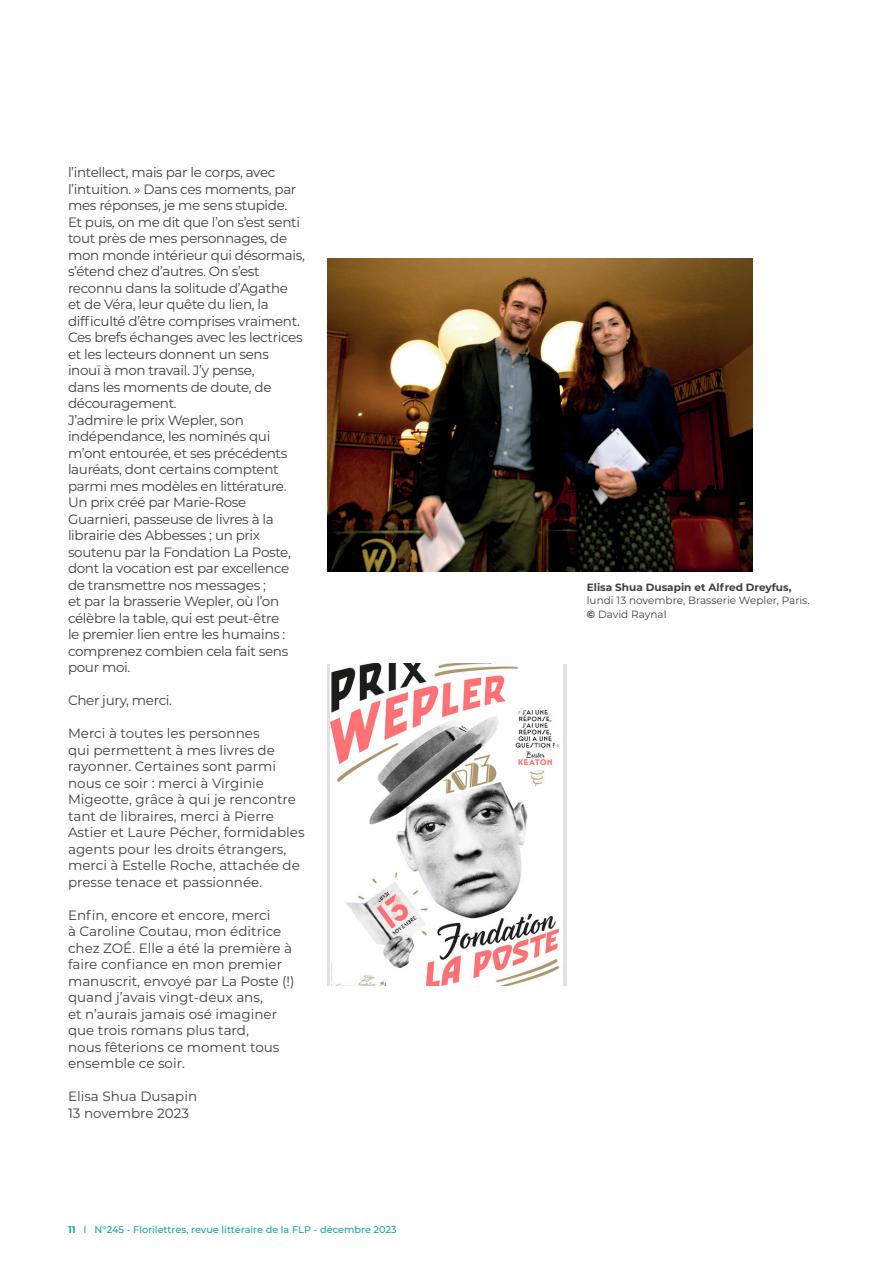
<style>
.page{position:relative;width:893px;height:1263px;background:#fff}
.page>*{position:absolute;margin:0;border:0;box-sizing:border-box;transform-origin:0 0}
.TEXTE_COURANT{font:13.5px/16.5px "Montserrat";letter-spacing:-.025em;color:#3e3e3f}
.TEXTE_COURANT-2{font:13.5px/16.5px "Montserrat";color:#3e3e3f}
.LEGENDE_ferré_à_gauc{font:10.5px/13.5px "Montserrat";color:#3e3e3f}
.t1{font:500 9.75px "Montserrat";color:#1aa6a6}
.s1{font-weight:700}
</style>
<div class="page">
<img style="left:327px;top:259px;width:426px;height:312px">
<div style="left:327px;top:664px;width:240px;height:322px;background:linear-gradient(to bottom,#e1e2e4,#e1e2e4)"></div>
<img style="left:330px;top:664px;width:232px;height:322px">
<p class="TEXTE_COURANT" style="left:68px;top:164px;width:238px">l’intellect, mais par le corps, avec l’intuition. » Dans ces moments, par mes réponses, je me sens stupide.<br>Et puis, on me dit que l’on s’est senti tout près de mes personnages, de mon monde intérieur qui désormais, s’étend chez d’autres. On s’est reconnu dans la solitude d’Agathe<br>et de Véra, leur quête du lien, la difficulté d’être comprises vraiment.</p>
<p class="TEXTE_COURANT" style="left:68px;top:329px;width:236px">Ces brefs échanges avec les lectrices et les lecteurs donnent un sens inouï à mon travail. J’y pense,<br>dans les moments de doute, de découragement.</p>
<p class="TEXTE_COURANT" style="left:68px;top:411px;width:224px">J’admire le prix Wepler, son indépendance, les nominés qui m’ont entourée, et ses précédents lauréats, dont certains comptent parmi mes modèles en littérature.<br>Un prix créé par Marie-Rose<br>Guarnieri, passeuse de livres à la librairie des Abbesses ; un prix soutenu par la Fondation La Poste, dont la vocation est par excellence de transmettre nos messages ;<br>et par la brasserie Wepler, où l’on célèbre la table, qui est peut-être le premier lien entre les humains : comprenez combien cela fait sens pour moi.</p>
<p class="TEXTE_COURANT" style="left:68px;top:692px;width:106px">Cher jury, merci.</p>
<p class="TEXTE_COURANT-2" style="left:68px;top:725px;width:238px">Merci à toutes les personnes<br>qui permettent à mes livres de rayonner. Certaines sont parmi nous ce soir : merci à Virginie<br>Migeotte, grâce à qui je rencontre tant de libraires, merci à Pierre<br>Astier et Laure Pécher, formidables agents pour les droits étrangers, merci à Estelle Roche, attachée de presse tenace et passionnée.</p>
<p class="TEXTE_COURANT-2" style="left:68px;top:906px;width:228px">Enfin, encore et encore, merci<br>à Caroline Coutau, mon éditrice chez ZOÉ. Elle a été la première à faire confiance en mon premier manuscrit, envoyé par La Poste (!) quand j’avais vingt-deux ans,<br>et n’aurais jamais osé imaginer que trois romans plus tard,<br>nous fêterions ce moment tous ensemble ce soir.</p>
<p class="TEXTE_COURANT-2" style="left:68px;top:1088px;width:131px">Elisa Shua Dusapin</p>
<p class="TEXTE_COURANT-2" style="left:68px;top:1104px;width:122px">13 novembre 2023</p>
<p class="t1" style="left:68px;top:1223px;width:330px"><span class="s1">11</span> I N°245 - Florilettres, revue littéraire de la FLP - décembre 2023</p>
<p class="LEGENDE_ferré_à_gauc" style="left:587px;top:580px;width:224px"><span class="s1">Elisa Shua Dusapin et Alfred Dreyfus, </span>lundi 13 novembre, Brasserie Wepler, Paris. <span class="s1">©</span> David Raynal</p>
</div>
